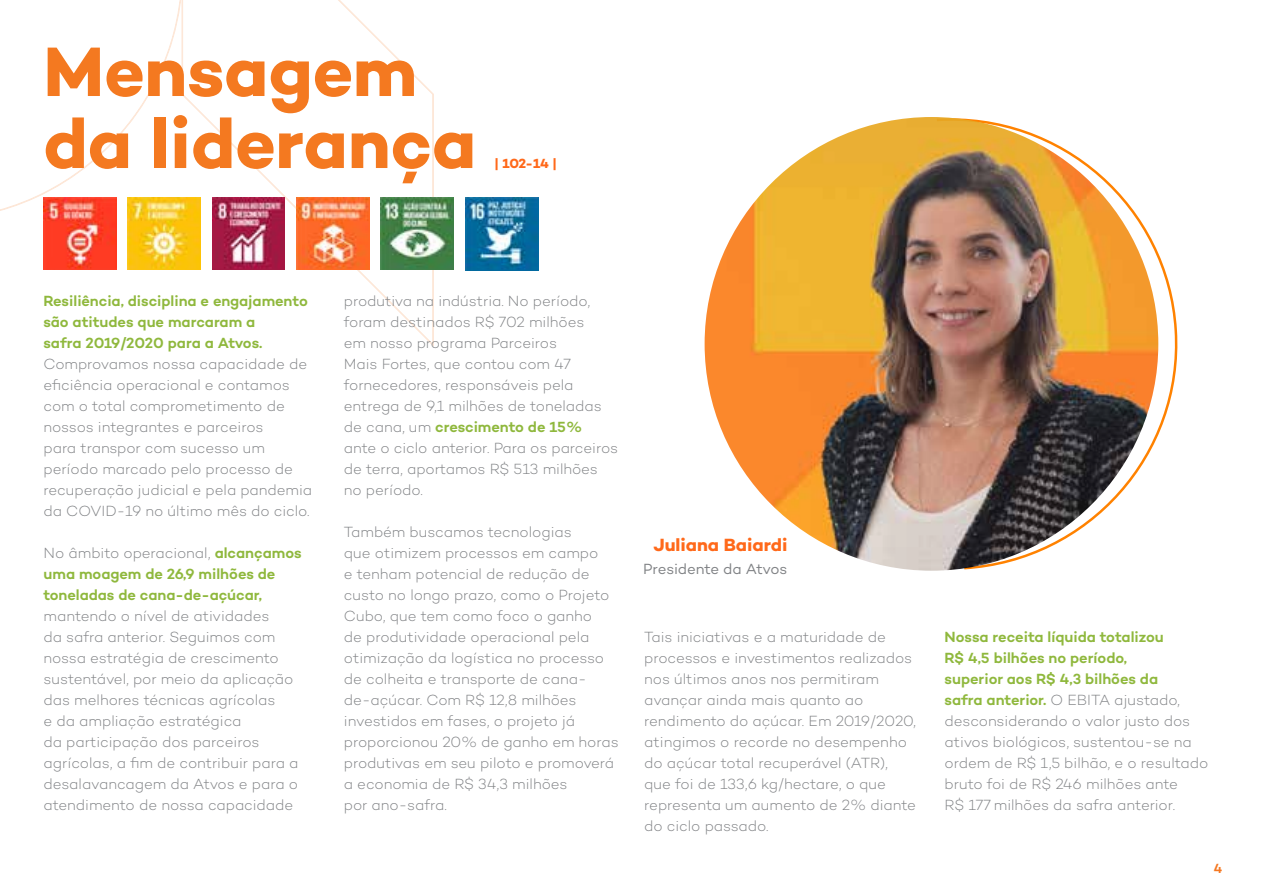
<style>
.page{position:relative;width:1263px;height:893px;background:#fff}
.page>*{position:absolute;margin:0;border:0;box-sizing:border-box;transform-origin:0 0}
.t1{font:700 71.25px/72px "Campton";letter-spacing:-.005em;color:#f47920}
.t2{font:700 18px "Campton";color:#ff691a}
.t3{font:300 15px/21px "Campton";letter-spacing:-.01em;color:#808285}
.t4{font:600 15px/21px "Campton";letter-spacing:-.005em;color:#8fb83d}
.t5{font:15px "Campton";letter-spacing:-.01em;color:#808285}
.t6{font:700 13.5px "Campton";color:#ff691a}
.t7{font:600 13.5px "Campton";color:#f57821}
.s1{font-weight:300;color:#808285}
.s2{font-weight:600;color:#8fb83d}
</style>
<div class="page">
<svg style="left:0;top:0;width:181px;height:221px"></svg>
<svg style="left:181px;top:0;width:253px;height:347px"></svg>
<svg style="left:947px;top:117px;width:231px;height:454px"></svg>
<img style="left:705px;top:117px;width:453px;height:454px;border-radius:227px">
<img style="left:381px;top:197px;width:73px;height:73px">
<img style="left:465px;top:197px;width:73px;height:73px">
<img style="left:44px;top:197px;width:72px;height:73px">
<img style="left:128px;top:197px;width:73px;height:73px">
<img style="left:212px;top:197px;width:73px;height:73px">
<img style="left:296px;top:197px;width:73px;height:73px">
<h1 class="t1" style="left:43px;top:35px;width:434px">Mensagem da liderança</h1>
<p class="t6" style="left:494px;top:155px;width:64px">| 102-14 |</p>
<p class="t4" style="left:44px;top:290px;width:266px">Resiliência, disciplina e engajamento são atitudes que marcaram a<br>safra 2019/2020 para a Atvos.</p>
<p class="t3" style="left:44px;top:353px;width:270px">Comprovamos nossa capacidade de eficiência operacional e contamos com o total comprometimento de nossos integrantes e parceiros<br>para transpor com sucesso um período marcado pelo processo de recuperação judicial e pela pandemia da COVID-19 no último mês do ciclo.</p>
<p class="t4" style="left:44px;top:542px;width:260px"><span class="s1">No âmbito operacional,</span> alcançamos uma moagem de 26,9 milhões de toneladas de cana-de-açúcar,</p>
<p class="t3" style="left:44px;top:605px;width:256px">mantendo o nível de atividades<br>da safra anterior. Seguimos com nossa estratégia de crescimento sustentável, por meio da aplicação das melhores técnicas agrícolas<br>e da ampliação estratégica<br>da participação dos parceiros agrícolas, a fim de contribuir para a desalavancagem da Atvos e para o atendimento de nossa capacidade</p>
<p class="t3" style="left:344px;top:290px;width:276px">produtiva na indústria. No período, foram destinados R$ 702 milhões<br>em nosso programa Parceiros<br>Mais Fortes, que contou com 47 fornecedores, responsáveis pela entrega de 9,1 milhões de toneladas de cana, um <span class="s2">crescimento de 15% </span>ante o ciclo anterior. Para os parceiros de terra, aportamos R$ 513 milhões no período.</p>
<p class="t3" style="left:344px;top:521px;width:276px">Também buscamos tecnologias<br>que otimizem processos em campo<br>e tenham potencial de redução de custo no longo prazo, como o Projeto<br>Cubo, que tem como foco o ganho<br>de produtividade operacional pela otimização da logística no processo de colheita e transporte de cana&shy;de-açúcar. Com R$ 12,8 milhões investidos em fases, o projeto já proporcionou 20% de ganho em horas produtivas em seu piloto e promoverá a economia de R$ 34,3 milhões<br>por ano-safra.</p>
<p class="t2" style="left:654px;top:534px;width:135px">Juliana Baiardi</p>
<p class="t5" style="left:643px;top:559px;width:146px">Presidente da Atvos</p>
<p class="t3" style="left:644px;top:626px;width:273px">Tais iniciativas e a maturidade de processos e investimentos realizados nos últimos anos nos permitiram avançar ainda mais quanto ao rendimento do açúcar. Em 2019/2020, atingimos o recorde no desempenho do açúcar total recuperável (ATR), que foi de 133,6 kg/hectare, o que representa um aumento de 2% diante do ciclo passado.</p>
<p class="t3" style="left:945px;top:626px;width:265px"><span class="s2">Nossa receita líquida totalizou<br>R$ 4,5 bilhões no período,<br>superior aos R$ 4,3 bilhões da<br>safra anterior.</span> O EBITA ajustado, desconsiderando o valor justo dos ativos biológicos, sustentou-se na ordem de R$ 1,5 bilhão, e o resultado bruto foi de R$ 246 milhões ante<br>R$ 177 milhões da safra anterior.</p>
<p class="t7" style="left:1214px;top:860px;width:10px">4</p>
</div>
